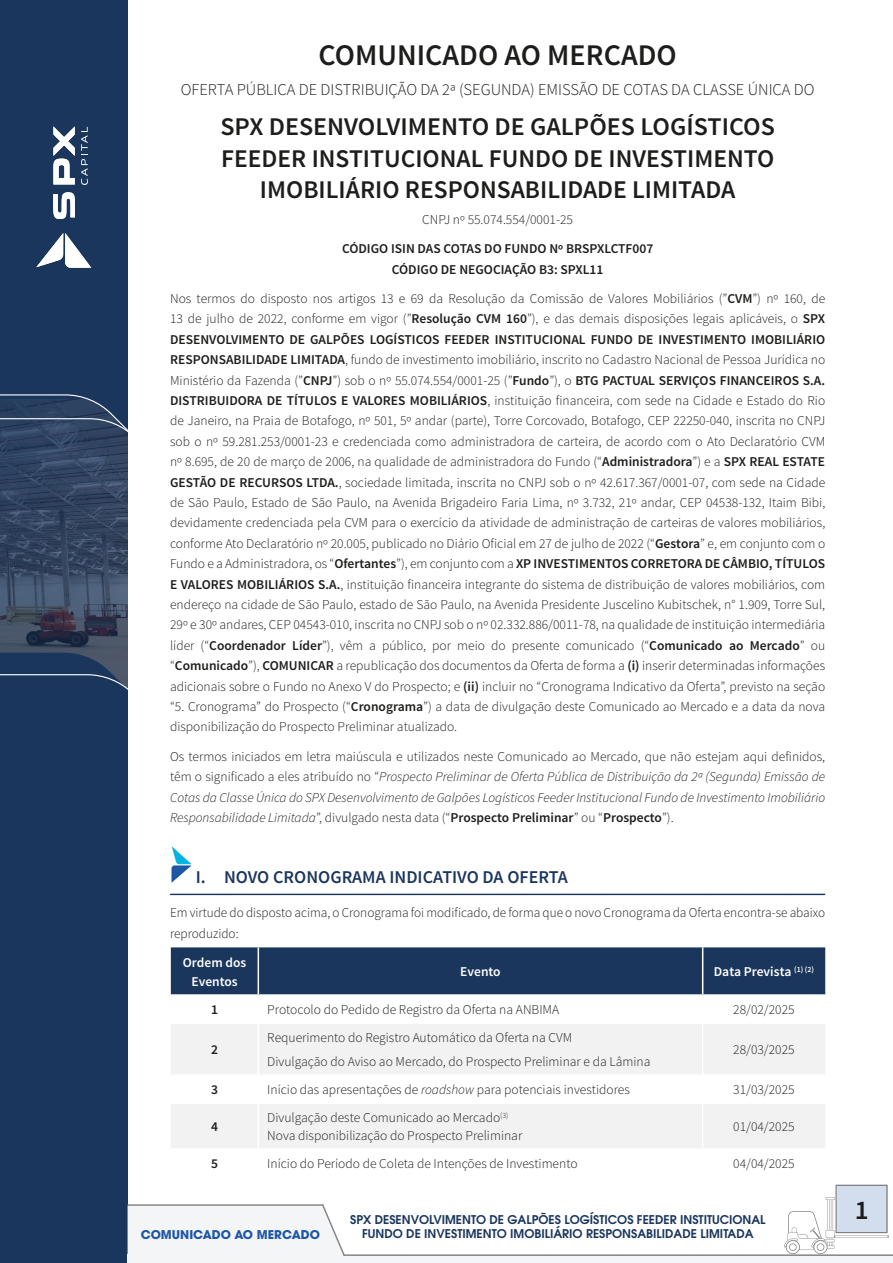
<style>
.page{position:relative;width:893px;height:1263px;background:#fff}
.page>*{position:absolute;margin:0;border:0;box-sizing:border-box;transform-origin:0 0}
.t1{font:600 30px "Source Sans Pro";color:#1d1d1b}
.t2{font:600 27px "Source Sans Pro";color:#1d1d1b}
.t3{font:600 25.5px/31.5px "Source Sans Pro";color:#1d1d1b;text-align:center}
.t4{font:600 18px "Source Sans Pro";color:#1b365d}
.t5{font:300 16.5px "Source Sans Pro";color:#1d1d1b}
.t6{font:300 13.5px/20.4px "Source Sans Pro";color:#1d1d1b}
.t7{font:italic 300 13.5px/20.4px "Source Sans Pro";color:#1d1d1b;text-align:justify}
.t8{font:600 13.5px/20.4px "Source Sans Pro";color:#1d1d1b;text-align:center}
.t9{font:600 13.5px/19.5px "Source Sans Pro";color:#fff;text-align:center}
.t10{font:600 12px/14.4px "ITC Avant Garde Pro";color:#1b365d;text-align:center}
.t11{font:700 12px "ITC Avant Garde Pro";color:#1d57a5}
.s1{font-weight:600}
.s2{font-style:normal}
.s3{font-weight:600;font-style:normal}
.s4{font-style:italic}
</style>
<div class="page">
<div style="left:0;top:177px;width:128px;height:1086px;background:#1b365d"></div>
<img style="left:0;top:491px;width:128px;height:162px">
<div style="left:0;top:0;width:128px;height:268px;background:#1b365d"></div>
<svg style="left:0;top:653px;width:128px;height:37px"></svg>
<svg style="left:0;top:394px;width:128px;height:97px"></svg>
<svg style="left:81px;top:127px;width:7px;height:58px"></svg>
<svg style="left:53px;top:192px;width:22px;height:27px"></svg>
<svg style="left:53px;top:126px;width:22px;height:58px"></svg>
<svg style="left:36px;top:233px;width:55px;height:35px"></svg>
<div style="left:128px;top:1254px;width:765px;height:9px;background:#f4f5f7"></div>
<hr style="left:834px;top:1235px;width:55px;height:3px;background:#424242">
<svg style="left:784px;top:1185px;width:104px;height:69px"></svg>
<hr style="left:344px;top:1254px;width:549px;height:2px;background:#878787">
<svg style="left:128px;top:1204px;width:219px;height:52px"></svg>
<svg style="left:170px;top:894px;width:655px;height:1px"></svg>
<img style="left:171px;top:846px;width:21px;height:37px">
<svg style="left:171px;top:1024px;width:654px;height:124px;fill:#f2f2f2"></svg>
<div style="left:171px;top:947px;width:654px;height:48px;background:#1b365d"></div>
<hr style="left:258px;top:1024px;width:1px;height:50px;background:#fff">
<hr style="left:702px;top:1024px;width:1px;height:50px;background:#fff">
<hr style="left:171px;top:1074px;width:87px;height:2px;background:#fff">
<hr style="left:258px;top:1074px;width:445px;height:2px;background:#fff">
<svg style="left:258px;top:1076px;width:1px;height:26px"></svg>
<hr style="left:703px;top:1074px;width:122px;height:2px;background:#fff">
<svg style="left:702px;top:1076px;width:1px;height:26px"></svg>
<hr style="left:170px;top:1102px;width:88px;height:2px;background:#fff">
<hr style="left:258px;top:1102px;width:445px;height:2px;background:#fff">
<hr style="left:258px;top:1104px;width:1px;height:44px;background:#fff">
<hr style="left:703px;top:1102px;width:123px;height:2px;background:#fff">
<hr style="left:702px;top:1104px;width:1px;height:44px;background:#fff">
<h1 class="t1" style="left:319px;top:36px;width:360px">COMUNICADO AO MERCADO</h1>
<p class="t5" style="left:181px;top:79px;width:635px">OFERTA PÚBLICA DE DISTRIBUIÇÃO DA 2ª (SEGUNDA) EMISSÃO DE COTAS DA CLASSE ÚNICA DO</p>
<h3 class="t3" style="left:220px;top:112px;width:556px">SPX DESENVOLVIMENTO DE GALPÕES LOGÍSTICOS<br>FEEDER INSTITUCIONAL FUNDO DE INVESTIMENTO<br>IMOBILIÁRIO RESPONSABILIDADE LIMITADA</h3>
<p class="t6" style="left:422px;top:209px;width:152px">CNPJ nº 55.074.554/0001-25</p>
<p class="t8" style="left:342px;top:239px;width:313px">CÓDIGO ISIN DAS COTAS DO FUNDO Nº BRSPXLCTF007<br>CÓDIGO DE NEGOCIAÇÃO B3: SPXL11</p>
<p class="t6" style="left:170px;top:288px;width:657px;text-align:justify">Nos termos do disposto nos artigos 13 e 69 da Resolução da Comissão de Valores Mobiliários (”<span class="s1">CVM</span>”) nº 160, de 13 de julho de 2022, conforme em vigor (”<span class="s1">Resolução CVM 160</span>”), e das demais disposições legais aplicáveis, o <span class="s1">SPX DESENVOLVIMENTO DE GALPÕES LOGÍSTICOS FEEDER INSTITUCIONAL FUNDO DE INVESTIMENTO IMOBILIÁRIO RESPONSABILIDADE LIMITADA</span>, fundo de investimento imobiliário, inscrito no Cadastro Nacional de Pessoa Jurídica no Ministério da Fazenda (”<span class="s1">CNPJ</span>”) sob o nº 55.074.554/0001-25 (”<span class="s1">Fundo</span>”), o <span class="s1">BTG PACTUAL SERVIÇOS FINANCEIROS S.A.<br>DISTRIBUIDORA DE TÍTULOS E VALORES MOBILIÁRIOS</span>, instituição financeira, com sede na Cidade e Estado do Rio de Janeiro, na Praia de Botafogo, nº 501, 5º andar (parte), Torre Corcovado, Botafogo, CEP 22250-040, inscrita no CNPJ sob o nº 59.281.253/0001-23 e credenciada como administradora de carteira, de acordo com o Ato Declaratório CVM nº 8.695, de 20 de março de 2006, na qualidade de administradora do Fundo (“<span class="s1">Administradora</span>”) e a <span class="s1">SPX REAL ESTATE GESTÃO DE RECURSOS LTDA.</span>, sociedade limitada, inscrita no CNPJ sob o nº 42.617.367/0001-07, com sede na Cidade de São Paulo, Estado de São Paulo, na Avenida Brigadeiro Faria Lima, nº 3.732, 21º andar, CEP 04538-132, Itaim Bibi, devidamente credenciada pela CVM para o exercício da atividade de administração de carteiras de valores mobiliários, conforme Ato Declaratório nº 20.005, publicado no Diário Oficial em 27 de julho de 2022 (“<span class="s1">Gestora</span>” e, em conjunto com o Fundo e a Administradora, os “<span class="s1">Ofertantes</span>”), em conjunto com a <span class="s1">XP INVESTIMENTOS CORRETORA DE CÂMBIO, TÍTULOS E VALORES MOBILIÁRIOS S.A.</span>, instituição financeira integrante do sistema de distribuição de valores mobiliários, com endereço na cidade de São Paulo, estado de São Paulo, na Avenida Presidente Juscelino Kubitschek, n° 1.909, Torre Sul, 29º e 30º andares, CEP 04543-010, inscrita no CNPJ sob o nº 02.332.886/0011-78, na qualidade de instituição intermediária líder (“<span class="s1">Coordenador Líder</span>”), vêm a público, por meio do presente comunicado (“<span class="s1">Comunicado ao Mercado</span>” ou “<span class="s1">Comunicado</span>”), <span class="s1">COMUNICAR</span> a republicação dos documentos da Oferta de forma a <span class="s1">(i)</span> inserir determinadas informações adicionais sobre o Fundo no Anexo V do Prospecto; e <span class="s1">(ii)</span> incluir no “Cronograma Indicativo da Oferta”, previsto na seção “5. Cronograma” do Prospecto (“<span class="s1">Cronograma</span>”) a data de divulgação deste Comunicado ao Mercado e a data da nova disponibilização do Prospecto Preliminar atualizado.</p>
<p class="t7" style="left:170px;top:746px;width:657px"><span class="s2">Os termos iniciados em letra maiúscula e utilizados neste Comunicado ao Mercado, que não estejam aqui definidos, têm o significado a eles atribuído no “</span>Prospecto Preliminar de Oferta Pública de Distribuição da 2ª (Segunda) Emissão de Cotas da Classe Única do SPX Desenvolvimento de Galpões Logísticos Feeder Institucional Fundo de Investimento Imobiliário Responsabilidade Limitada<span class="s2">”, divulgado nesta data (“</span><span class="s3">Prospecto Preliminar</span><span class="s2">” ou “</span><span class="s3">Prospecto</span><span class="s2">”).</span></p>
<h3 class="t4" style="left:196px;top:866px;width:374px">I. NOVO CRONOGRAMA INDICATIVO DA OFERTA</h3>
<p class="t6" style="left:170px;top:902px;width:657px">Em virtude do disposto acima, o Cronograma foi modificado, de forma que o novo Cronograma da Oferta encontra-se abaixo reproduzido:</p>
<p class="t9" style="left:183px;top:953px;width:65px">Ordem dos<br>Eventos</p>
<p class="t9" style="left:460px;top:962px;width:42px">Evento</p>
<p class="t9" style="left:714px;top:962px;width:102px">Data Prevista <sup>(1)</sup> <sup>(2)</sup></p>
<p class="t8" style="left:211px;top:1000px;width:8px">1</p>
<p class="t6" style="left:267px;top:999px;width:293px">Protocolo do Pedido de Registro da Oferta na ANBIMA</p>
<p class="t6" style="left:733px;top:999px;width:63px">28/02/2025</p>
<p class="t8" style="left:211px;top:1040px;width:8px">2</p>
<p class="t6" style="left:267px;top:1026px;width:385px;line-height:23.7px">Requerimento do Registro Automático da Oferta na CVM<br>Divulgação do Aviso ao Mercado, do Prospecto Preliminar e da Lâmina</p>
<p class="t6" style="left:733px;top:1039px;width:63px">28/03/2025</p>
<p class="t8" style="left:211px;top:1080px;width:8px">3</p>
<p class="t6" style="left:267px;top:1079px;width:364px">Início das apresentações de <span class="s4">roadshow</span> para potenciais investidores</p>
<p class="t6" style="left:733px;top:1079px;width:63px">31/03/2025</p>
<p class="t8" style="left:211px;top:1117px;width:8px">4</p>
<p class="t6" style="left:267px;top:1109px;width:256px;line-height:17.7px">Divulgação deste Comunicado ao Mercado<sup>(3)<br></sup>Nova disponibilização do Prospecto Preliminar</p>
<p class="t6" style="left:733px;top:1116px;width:63px">01/04/2025</p>
<p class="t8" style="left:211px;top:1154px;width:8px">5</p>
<p class="t6" style="left:267px;top:1153px;width:312px">Início do Período de Coleta de Intenções de Investimento</p>
<p class="t6" style="left:733px;top:1153px;width:63px">04/04/2025</p>
<p class="t11" style="left:141px;top:1226px;width:181px">COMUNICADO AO MERCADO</p>
<p class="t10" style="left:350px;top:1212px;width:417px">SPX DESENVOLVIMENTO DE GALPÕES LOGÍSTICOS FEEDER INSTITUCIONAL<br>FUNDO DE INVESTIMENTO IMOBILIÁRIO RESPONSABILIDADE LIMITADA</p>
<h2 class="t2" style="left:855px;top:1193px;width:15px">1</h2>
</div>
